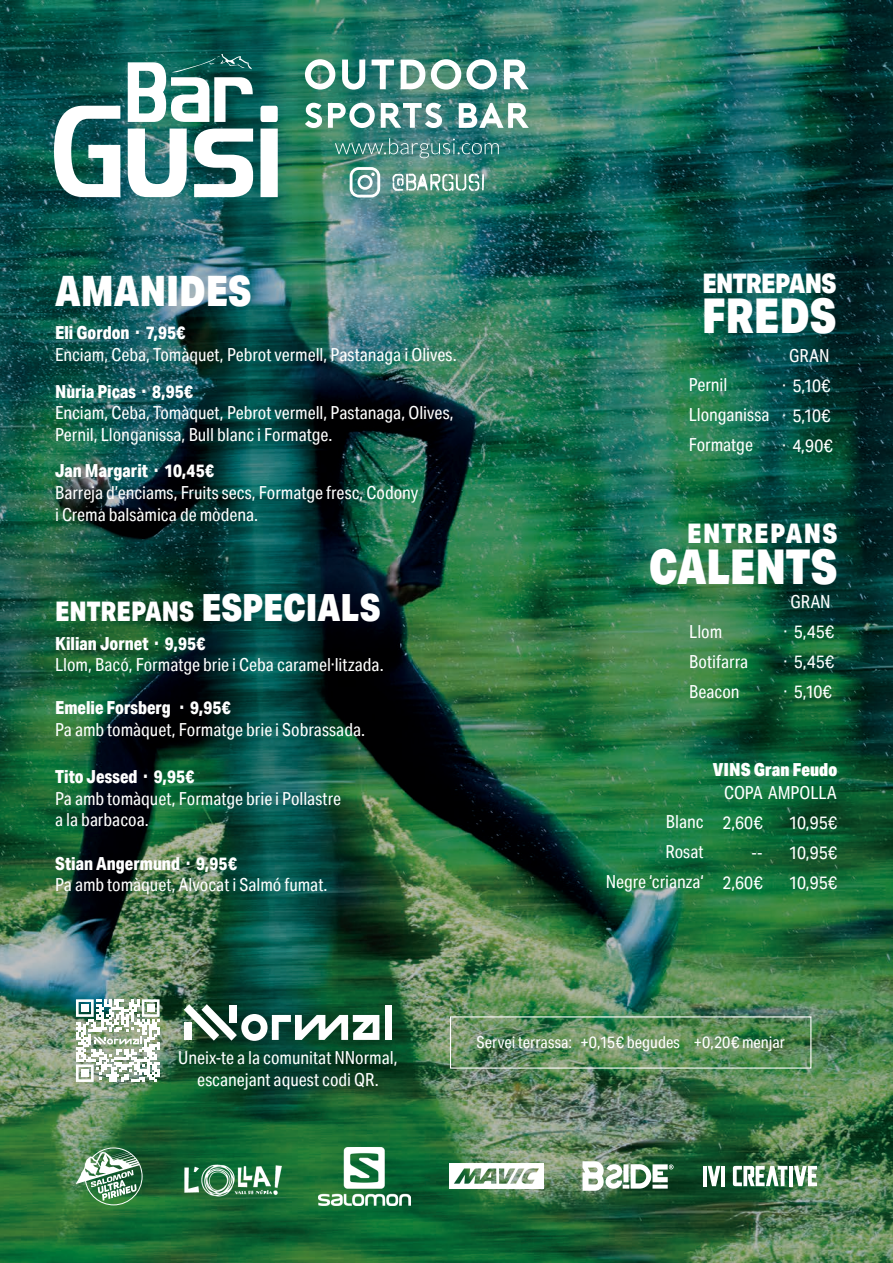
<style>
.page{position:relative;width:893px;height:1263px;background:#fff}
.page>*{position:absolute;margin:0;border:0;box-sizing:border-box;transform-origin:0 0}
.t1{font:900 48px "Aktiv Grotesk Cd";letter-spacing:-.005em;color:#fff}
.t2{font:900 42px "Aktiv Grotesk Cd";color:#fff}
.t3{font:900 27px "Aktiv Grotesk Cd";color:#fff}
.t4{font:900 27px "Aktiv Grotesk Cd";letter-spacing:-.025em;color:#fff}
.t5{font:900 27px "Aktiv Grotesk Cd";letter-spacing:.05em;color:#fff}
.t6{font:18px/30px "Aktiv Grotesk Cd";letter-spacing:-.005em;color:#fff}
.t7{font:800 18px "Aktiv Grotesk Cd";color:#fff}
.t8{font:900 18px "Aktiv Grotesk Cd";letter-spacing:.005em;color:#fff}
.t9{font:16.5px "Aktiv Grotesk Cd";letter-spacing:.005em;color:#fff}
.s1{font-size:37.5px}
</style>
<div class="page">
<img style="left:0;top:0;width:893px;height:1263px">
<svg style="left:54px;top:106px;width:66px;height:91px"></svg>
<svg style="left:128px;top:129px;width:59px;height:68px"></svg>
<svg style="left:194px;top:129px;width:59px;height:68px"></svg>
<svg style="left:260px;top:106px;width:18px;height:91px"></svg>
<svg style="left:128px;top:54px;width:125px;height:68px"></svg>
<svg style="left:335px;top:138px;width:164px;height:20px;background:#498b85"></svg>
<svg style="left:305px;top:59px;width:30px;height:31px"></svg>
<svg style="left:342px;top:60px;width:23px;height:30px"></svg>
<svg style="left:372px;top:60px;width:22px;height:29px"></svg>
<svg style="left:401px;top:60px;width:24px;height:29px"></svg>
<svg style="left:431px;top:59px;width:66px;height:31px"></svg>
<svg style="left:504px;top:60px;width:25px;height:29px"></svg>
<svg style="left:305px;top:103px;width:17px;height:25px"></svg>
<svg style="left:328px;top:103px;width:47px;height:25px"></svg>
<svg style="left:381px;top:103px;width:61px;height:25px"></svg>
<svg style="left:459px;top:103px;width:70px;height:25px"></svg>
<svg style="left:350px;top:167px;width:30px;height:31px"></svg>
<svg style="left:392px;top:174px;width:92px;height:17px"></svg>
<img style="left:318px;top:1148px;width:93px;height:57px">
<img style="left:180px;top:1154px;width:106px;height:51px">
<img style="left:449px;top:1163px;width:94px;height:26px">
<hr style="left:703px;top:1166px;width:3px;height:20px;background:#fff">
<svg style="left:708px;top:1166px;width:12px;height:20px"></svg>
<hr style="left:722px;top:1166px;width:3px;height:20px;background:#fff">
<svg style="left:733px;top:1166px;width:54px;height:20px"></svg>
<hr style="left:789px;top:1166px;width:4px;height:20px;background:#fff">
<svg style="left:794px;top:1166px;width:23px;height:20px"></svg>
<svg style="left:76px;top:1147px;width:67px;height:58px"></svg>
<svg style="left:582px;top:1161px;width:92px;height:30px"></svg>
<img style="left:76px;top:999px;width:84px;height:83px">
<div style="left:385px;top:1005px;width:7px;height:35px;background:#fff"></div>
<svg style="left:184px;top:1004px;width:195px;height:37px"></svg>
<h2 class="t2" style="left:55px;top:264px;width:198px">AMANIDES</h2>
<p class="t7" style="left:55px;top:322px;width:132px">Eli Gordon · 7,95€</p>
<p class="t6" style="left:55px;top:339px;width:403px">Enciam, Ceba, Tomàquet, Pebrot vermell, Pastanaga i Olives.</p>
<p class="t7" style="left:55px;top:380px;width:140px">Nùria Picas · 8,95€</p>
<p class="t6" style="left:55px;top:402px;width:400px;line-height:21.6px">Enciam, Ceba, Tomàquet, Pebrot vermell, Pastanaga, Olives,<br>Pernil, Llonganissa, Bull blanc i Formatge.</p>
<p class="t7" style="left:55px;top:460px;width:160px">Jan Margarit · 10,45€</p>
<p class="t6" style="left:55px;top:482px;width:365px;line-height:21.6px">Barreja d’enciams, Fruits secs, Formatge fresc, Codony i Crema balsàmica de mòdena.</p>
<h3 class="t3" style="left:55px;top:594px;width:327px">ENTREPANS <span class="s1">ESPECIALS</span></h3>
<p class="t7" style="left:55px;top:632px;width:152px">Kilian Jornet · 9,95€</p>
<p class="t6" style="left:55px;top:650px;width:330px">Llom, Bacó, Formatge brie i Ceba caramel·litzada.</p>
<p class="t7" style="left:55px;top:697px;width:177px">Emelie Forsberg · 9,95€</p>
<p class="t6" style="left:55px;top:714px;width:312px">Pa amb tomàquet, Formatge brie i Sobrassada.</p>
<p class="t7" style="left:55px;top:765px;width:141px">Tito Jessed · 9,95€</p>
<p class="t6" style="left:55px;top:787px;width:287px;line-height:21.6px">Pa amb tomàquet, Formatge brie i Pollastre a la barbacoa.</p>
<p class="t7" style="left:55px;top:852px;width:183px">Stian Angermund · 9,95€</p>
<p class="t6" style="left:55px;top:870px;width:274px">Pa amb tomàquet, Alvocat i Salmó fumat.</p>
<h3 class="t4" style="left:702px;top:266px;width:136px">ENTREPANS</h3>
<h1 class="t1" style="left:702px;top:285px;width:136px">FREDS</h1>
<p class="t6" style="left:689px;top:369px;width:82px">Pernil<br>Llonganissa<br>Formatge</p>
<p class="t6" style="left:782px;top:340px;width:52px;text-align:center">GRAN<br>· 5,10€ · 5,10€ · 4,90€</p>
<h3 class="t5" style="left:687px;top:516px;width:152px">ENTREPANS</h3>
<h1 class="t1" style="left:649px;top:536px;width:190px">CALENTS</h1>
<p class="t6" style="left:689px;top:617px;width:61px">Llom<br>Botifarra<br>Beacon</p>
<p class="t6" style="left:784px;top:587px;width:52px;text-align:center">GRAN<br>· 5,45€ · 5,45€ · 5,10€</p>
<p class="t6" style="left:606px;top:806px;width:99px;text-align:right">Blanc<br>Rosat<br>Negre ‘crianza‘</p>
<p class="t8" style="left:713px;top:758px;width:126px">VINS Gran Feudo</p>
<p class="t6" style="left:724px;top:777px;width:114px">COPA AMPOLLA</p>
<p class="t6" style="left:722px;top:807px;width:42px">2,60€</p>
<p class="t6" style="left:752px;top:837px;width:13px">--</p>
<p class="t6" style="left:722px;top:867px;width:42px">2,60€</p>
<p class="t6" style="left:788px;top:807px;width:50px;text-align:justify">10,95€ 10,95€ 10,95€</p>
<p class="t6" style="left:178px;top:1047px;width:221px;line-height:21.6px;text-align:center">Uneix-te a la comunitat NNormal, escanejant aquest codi QR.</p>
<p class="t9" style="left:476px;top:1033px;width:310px">Servei terrassa: +0,15€ begudes +0,20€ menjar</p>
</div>
